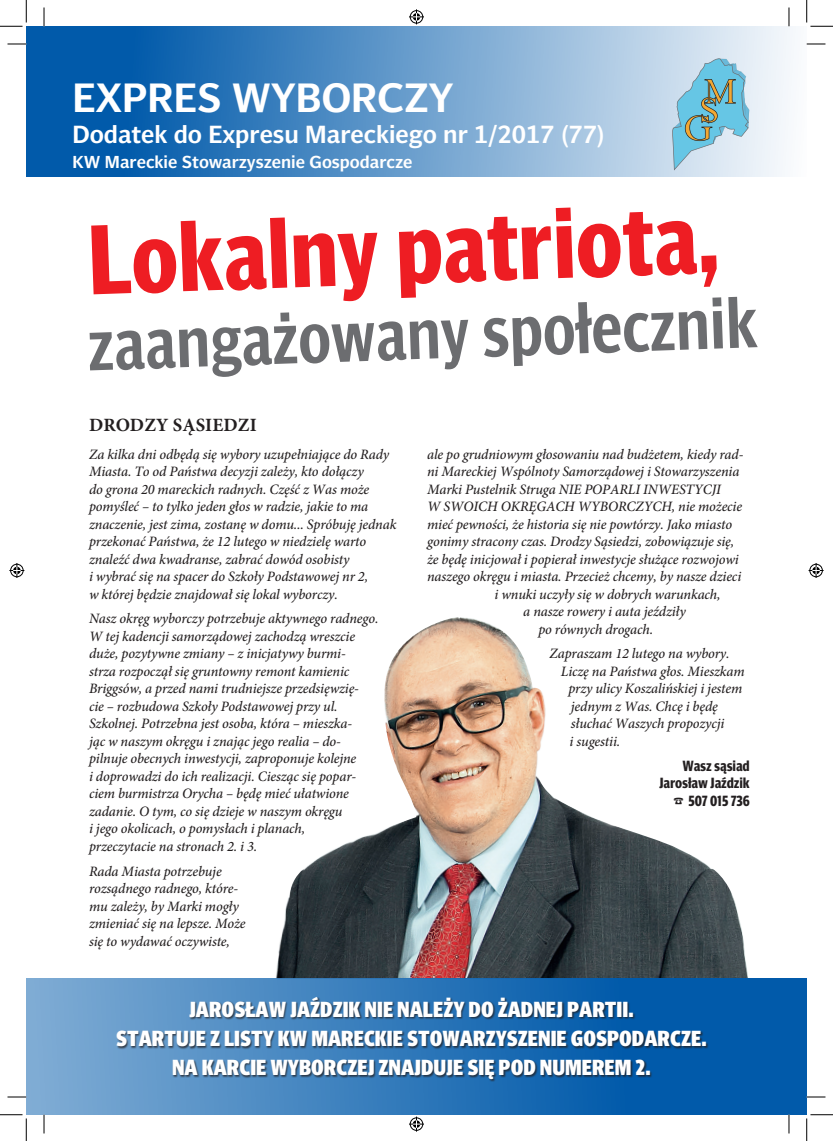
<style>
.page{position:relative;width:833px;height:1141px;background:#fff}
.page>*{position:absolute;margin:0;border:0;box-sizing:border-box;transform-origin:0 0}
.boldy{font:700 96px "Olisipone Head Pl";color:#ee1d23}
.boldy-2{font:600 69.88px "Olisipone Head Pl";color:#6c6d70}
.t1{font:600 41.25px "Olisipone Pl";color:#fff}
.t2{font:600 25px "Olisipone Pl";color:#fff}
._120_tekst{font:800 21.25px/28.8px "Olisipone Head Pl";color:#fff;text-align:center}
.t3{font:700 18.75px "Minion Pro";letter-spacing:.01em;color:#231f20}
.t4{font:600 17.5px "Olisipone Pl";color:#fff}
._120_tekst-2{font:italic 500 14.38px/17.5px "Minion Pro";letter-spacing:-.01em;color:#231f20}
._120_tekst-3{font:700 14.38px "Olisipone Head Pl";letter-spacing:-.01em;color:#231f20}
</style>
<div class="page">
<div style="left:26px;top:26px;width:780px;height:151px;background:linear-gradient(to right,#0048a1,#f6f9fc)"></div>
<img style="left:276px;top:617px;width:472px;height:361px">
<div style="left:26px;top:978px;width:780px;height:136px;background:linear-gradient(to right,#7aa9d2,#004ba2)"></div>
<div style="left:117px;top:997px;width:591px;height:84px;background:#231f20;opacity:.75"></div>
<svg style="left:670px;top:58px;width:78px;height:112px"></svg>
<svg style="left:8px;top:43px;width:18px;height:2px"></svg>
<svg style="left:806px;top:43px;width:19px;height:2px"></svg>
<svg style="left:8px;top:1096px;width:18px;height:1px"></svg>
<svg style="left:806px;top:1096px;width:19px;height:1px"></svg>
<svg style="left:43px;top:8px;width:2px;height:18px"></svg>
<svg style="left:43px;top:1114px;width:2px;height:19px"></svg>
<svg style="left:788px;top:8px;width:1px;height:18px"></svg>
<svg style="left:787px;top:1114px;width:2px;height:19px"></svg>
<svg style="left:0;top:0;width:27px;height:27px"></svg>
<svg style="left:0;top:1114px;width:27px;height:26px"></svg>
<svg style="left:806px;top:0;width:26px;height:27px"></svg>
<svg style="left:806px;top:1114px;width:26px;height:26px"></svg>
<svg style="left:409px;top:9px;width:15px;height:15px"></svg>
<svg style="left:409px;top:1116px;width:15px;height:15px"></svg>
<svg style="left:9px;top:563px;width:15px;height:15px"></svg>
<svg style="left:808px;top:563px;width:15px;height:15px"></svg>
<h3 class="t1" style="left:72px;top:74px;width:382px">EXPRES WYBORCZY</h3>
<h3 class="t2" style="left:72px;top:120px;width:533px">Dodatek do Expresu Mareckiego nr 1/2017 (77)</h3>
<p class="t4" style="left:72px;top:152px;width:341px">KW Mareckie Stowarzyszenie Gospodarcze</p>
<p class="boldy" style="left:86px;top:203px;width:633px;rotate:-2deg">Lokalny patriota,</p>
<p class="boldy-2" style="left:86px;top:304px;width:671px;rotate:-2deg">zaangażowany społecznik</p>
<p class="t3" style="left:89px;top:411px;width:169px">DRODZY SĄSIEDZI</p>
<p class="_120_tekst-2" style="left:89px;top:445px;width:308px">Za kilka dni odbędą się wybory uzupełniające do Rady Miasta. To od Państwa decyzji zależy, kto dołączy<br>do grona 20 mareckich radnych. Część z Was może pomyśleć – to tylko jeden głos w radzie, jakie to ma znaczenie, jest zima, zostanę w domu... Spróbuję jednak przekonać Państwa, że 12 lutego w niedzielę warto znaleźć dwa kwadranse, zabrać dowód osobisty<br>i wybrać się na spacer do Szkoły Podstawowej nr 2,<br>w której będzie znajdował się lokal wyborczy.</p>
<p class="_120_tekst-2" style="left:89px;top:610px;width:291px">Nasz okręg wyborczy potrzebuje aktywnego radnego.<br>W tej kadencji samorządowej zachodzą wreszcie duże, pozytywne zmiany – z inicjatywy burmi-<br>strza rozpoczął się gruntowny remont kamienic Briggsów, a przed nami trudniejsze przedsięwzię-<br>cie – rozbudowa Szkoły Podstawowej przy ul.<br>Szkolnej. Potrzebna jest osoba, która – mieszka-<br>jąc w naszym okręgu i znając jego realia – do&shy;pilnuje obecnych inwestycji, zaproponuje kolejne<br>i doprowadzi do ich realizacji. Ciesząc się popar&shy;ciem burmistrza Orycha – będę mieć ułatwione zadanie. O tym, co się dzieje w naszym okręgu<br>i jego okolicach, o pomysłach i planach,<br>przeczytacie na stronach 2. i 3.</p>
<p class="_120_tekst-2" style="left:89px;top:862px;width:158px">Rada Miasta potrzebuje rozsądnego radnego, które&shy;mu zależy, by Marki mogły zmieniać się na lepsze. Może się to wydawać oczywiste,</p>
<p class="_120_tekst-2" style="left:427px;top:445px;width:317px">ale po grudniowym głosowaniu nad budżetem, kiedy rad-</p>
<p class="_120_tekst-2" style="left:427px;top:462px;width:313px">ni Mareckiej Wspólnoty Samorządowej i Stowarzyszenia</p>
<p class="_120_tekst-2" style="left:427px;top:480px;width:295px">Marki Pustelnik Struga NIE POPARLI INWESTYCJI</p>
<p class="_120_tekst-2" style="left:427px;top:497px;width:316px">W SWOICH OKRĘGACH WYBORCZYCH, nie możecie</p>
<p class="_120_tekst-2" style="left:427px;top:515px;width:306px">mieć pewności, że historia się nie powtórzy. Jako miasto</p>
<p class="_120_tekst-2" style="left:427px;top:532px;width:308px">gonimy stracony czas. Drodzy Sąsiedzi, zobowiązuje się,</p>
<p class="_120_tekst-2" style="left:427px;top:550px;width:313px">że będę inicjował i popierał inwestycje służące rozwojowi</p>
<p class="_120_tekst-2" style="left:427px;top:567px;width:315px">naszego okręgu i miasta. Przecież chcemy, by nasze dzieci</p>
<p class="_120_tekst-2" style="left:494px;top:585px;width:227px">i wnuki uczyły się w dobrych warunkach,</p>
<p class="_120_tekst-2" style="left:523px;top:602px;width:164px">a nasze rowery i auta jeździły</p>
<p class="_120_tekst-2" style="left:538px;top:620px;width:116px">po równych drogach.</p>
<p class="_120_tekst-2" style="left:549px;top:645px;width:181px">Zapraszam 12 lutego na wybory.</p>
<p class="_120_tekst-2" style="left:560px;top:662px;width:185px">Liczę na Państwa głos. Mieszkam</p>
<p class="_120_tekst-2" style="left:568px;top:680px;width:175px">przy ulicy Koszalińskiej i jestem</p>
<p class="_120_tekst-2" style="left:570px;top:697px;width:148px">jednym z Was. Chcę i będę</p>
<p class="_120_tekst-2" style="left:570px;top:715px;width:155px">słuchać Waszych propozycji</p>
<p class="_120_tekst-2" style="left:569px;top:732px;width:52px">i sugestii.</p>
<p class="_120_tekst-3" style="left:682px;top:756px;width:69px">Wasz sąsiad</p>
<p class="_120_tekst-3" style="left:658px;top:774px;width:92px">Jarosław Jaździk</p>
<p class="_120_tekst-3" style="left:673px;top:791px;width:78px">☎ 507 015 736</p>
<p class="_120_tekst" style="left:116px;top:994px;width:591px">JAROSŁAW JAŹDZIK NIE NALEŻY DO ŻADNEJ PARTII.<br>STARTUJE Z LISTY KW MARECKIE STOWARZYSZENIE GOSPODARCZE.<br>NA KARCIE WYBORCZEJ ZNAJDUJE SIĘ POD NUMEREM 2.</p>
</div>
